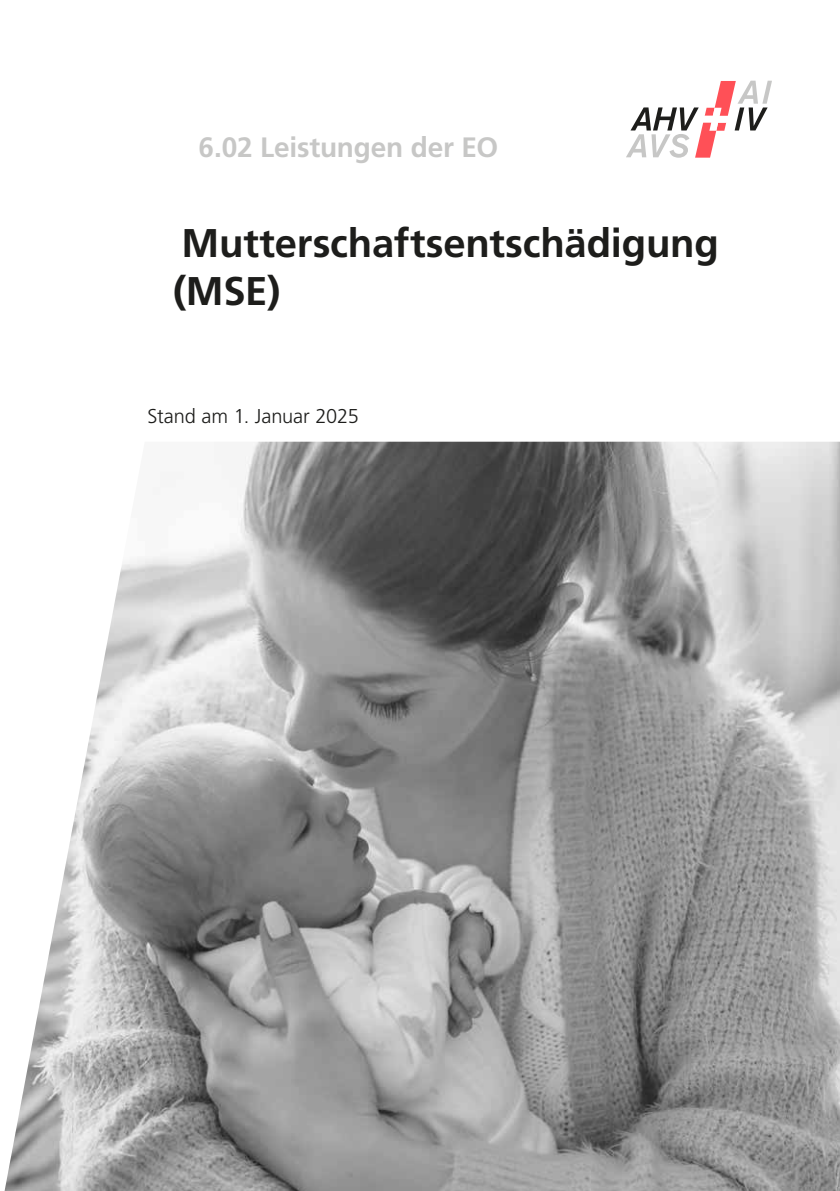
<style>
.page{position:relative;width:840px;height:1191px;background:#fff}
.page>*{position:absolute;margin:0;border:0;box-sizing:border-box;transform-origin:0 0}
.MB_Titel{font:700 40px "Frutiger LT Std";letter-spacing:-.005em;color:#1d1d1b}
.MB_Gruppe_Titelseite{font:700 28px "Frutiger LT Std";letter-spacing:-.005em;color:#c7c7c6}
.MB_Titel-2{font:300 20px "Frutiger LT Std";letter-spacing:-.005em;color:#1d1d1b}
</style>
<div class="page">
<svg style="left:626px;top:81px;width:145px;height:77px"></svg>
<img style="left:4px;top:442px;width:835px;height:749px">
<p class="MB_Gruppe_Titelseite" style="left:198px;top:131px;width:301px">6.02 Leistungen der EO</p>
<p class="MB_Titel" style="left:181px;top:219px;width:538px">Mutterschaftsentschädigung</p>
<p class="MB_Titel" style="left:173px;top:267px;width:109px">(MSE)</p>
<p class="MB_Titel-2" style="left:147px;top:405px;width:213px">Stand am 1. Januar 2025</p>
</div>
